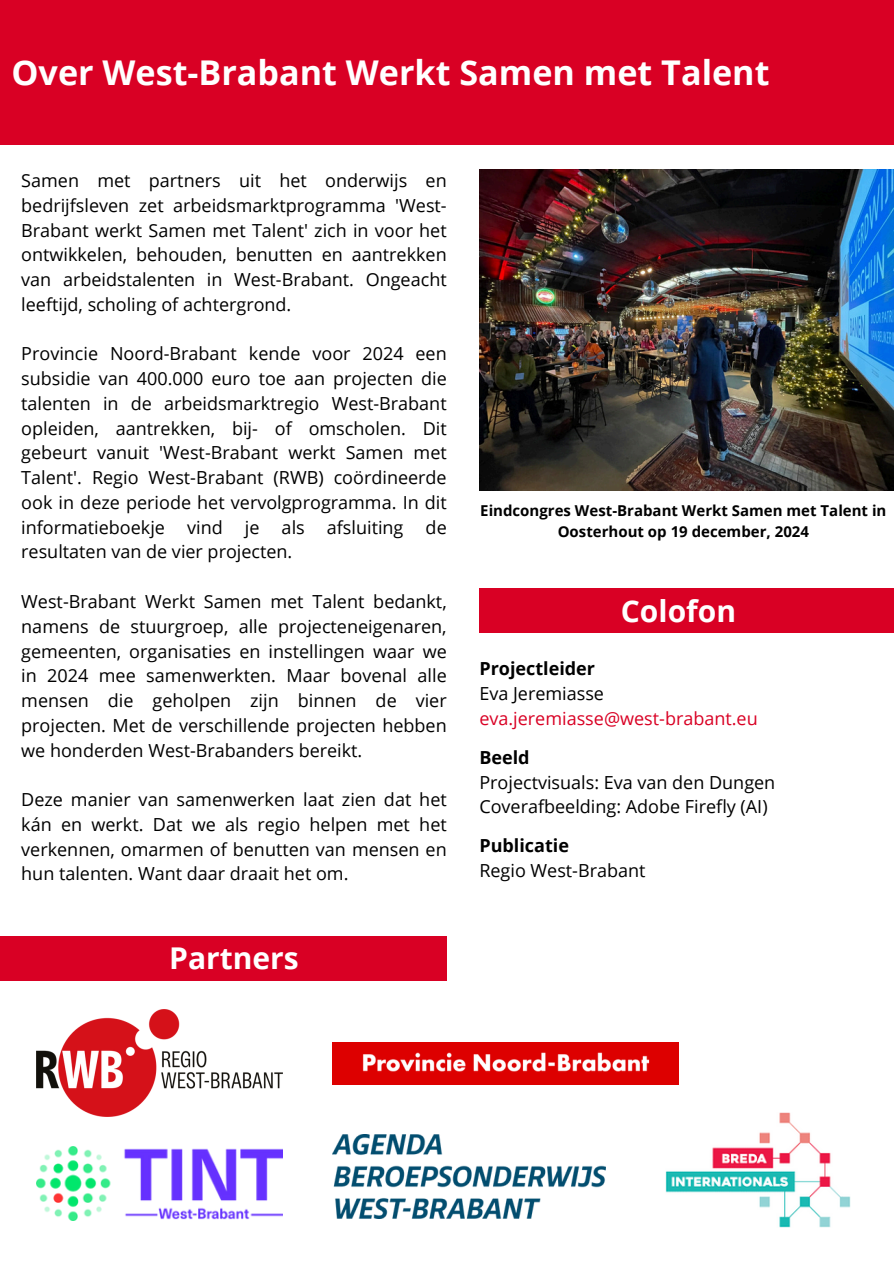
<style>
.page{position:relative;width:894px;height:1264px;background:#fff}
.page>*{position:absolute;margin:0;border:0;box-sizing:border-box;transform-origin:0 0}
.t1{font:700 34.05px "Open Sans";color:#fff}
.t2{font:700 30px "Open Sans";color:#fff}
.t3{font:18px/24.8px "Open Sans";color:#000;text-align:justify}
.t4{font:18px/24.8px "Open Sans";color:#d90024}
.t5{font:700 15px/20.2px "Open Sans";color:#000;text-align:center}
.s1{font-weight:700;color:#000}
.s2{color:#000}
.s3{font-weight:700}
</style>
<div class="page">
<div style="left:0;top:0;width:893px;height:144px;background:#d90024"></div>
<img style="left:479px;top:170px;width:414px;height:320px">
<div style="left:479px;top:589px;width:414px;height:44px;background:#d90024"></div>
<div style="left:0;top:936px;width:446px;height:44px;background:#d90024"></div>
<img style="left:332px;top:1042px;width:346px;height:42px">
<img style="left:332px;top:1134px;width:273px;height:83px">
<img style="left:36px;top:1009px;width:246px;height:107px">
<img style="left:36px;top:1146px;width:246px;height:74px">
<img style="left:665px;top:1112px;width:185px;height:115px">
<h1 class="t1" style="left:11px;top:48px;width:759px">Over West-Brabant Werkt Samen met Talent</h1>
<h3 class="t3" style="left:21px;top:168px;width:427px">Samen met partners uit het onderwijs en bedrijfsleven zet arbeidsmarktprogramma 'West-Brabant werkt Samen met Talent' zich in voor het ontwikkelen, behouden, benutten en aantrekken van arbeidstalenten in West-Brabant. Ongeacht leeftijd, scholing of achtergrond.</h3>
<h3 class="t3" style="left:21px;top:341px;width:427px">Provincie Noord-Brabant kende voor 2024 een subsidie van 400.000 euro toe aan projecten die talenten in de arbeidsmarktregio West-Brabant opleiden, aantrekken, bij- of omscholen. Dit gebeurt vanuit 'West-Brabant werkt Samen met Talent'. Regio West-Brabant (RWB) coördineerde ook in deze periode het vervolgprogramma. In dit informatieboekje vind je als afsluiting de resultaten van de vier projecten.</h3>
<h3 class="t3" style="left:21px;top:588px;width:427px">West-Brabant Werkt Samen met Talent bedankt, namens de stuurgroep, alle projecteneigenaren, gemeenten, organisaties en instellingen waar we in 2024 mee samenwerkten. Maar bovenal alle mensen die geholpen zijn binnen de vier projecten. Met de verschillende projecten hebben we honderden West-Brabanders bereikt.</h3>
<h3 class="t3" style="left:21px;top:786px;width:427px">Deze manier van samenwerken laat zien dat het kán en werkt. Dat we als regio helpen met het verkennen, omarmen of benutten van mensen en hun talenten. Want daar draait het om.</h3>
<h3 class="t2" style="left:169px;top:937px;width:131px">Partners</h3>
<h2 class="t5" style="left:480px;top:500px;width:407px">Eindcongres West-Brabant Werkt Samen met Talent in<br>Oosterhout op 19 december, 2024</h2>
<p class="t2" style="left:620px;top:589px;width:117px">Colofon</p>
<h2 class="t4" style="left:479px;top:655px;width:280px"><span class="s1">Projectleider<br></span><span class="s2">Eva Jeremiasse </span>eva.jeremiasse@west-brabant.eu</h2>
<p class="t3" style="left:479px;top:744px;width:297px;text-align:left"><span class="s3">Beeld<br></span>Projectvisuals: Eva van den Dungen<br>Coverafbeelding: Adobe Firefly (AI)</p>
<h3 class="t3" style="left:479px;top:833px;width:168px"><span class="s3">Publicatie<br></span>Regio West-Brabant</h3>
</div>
